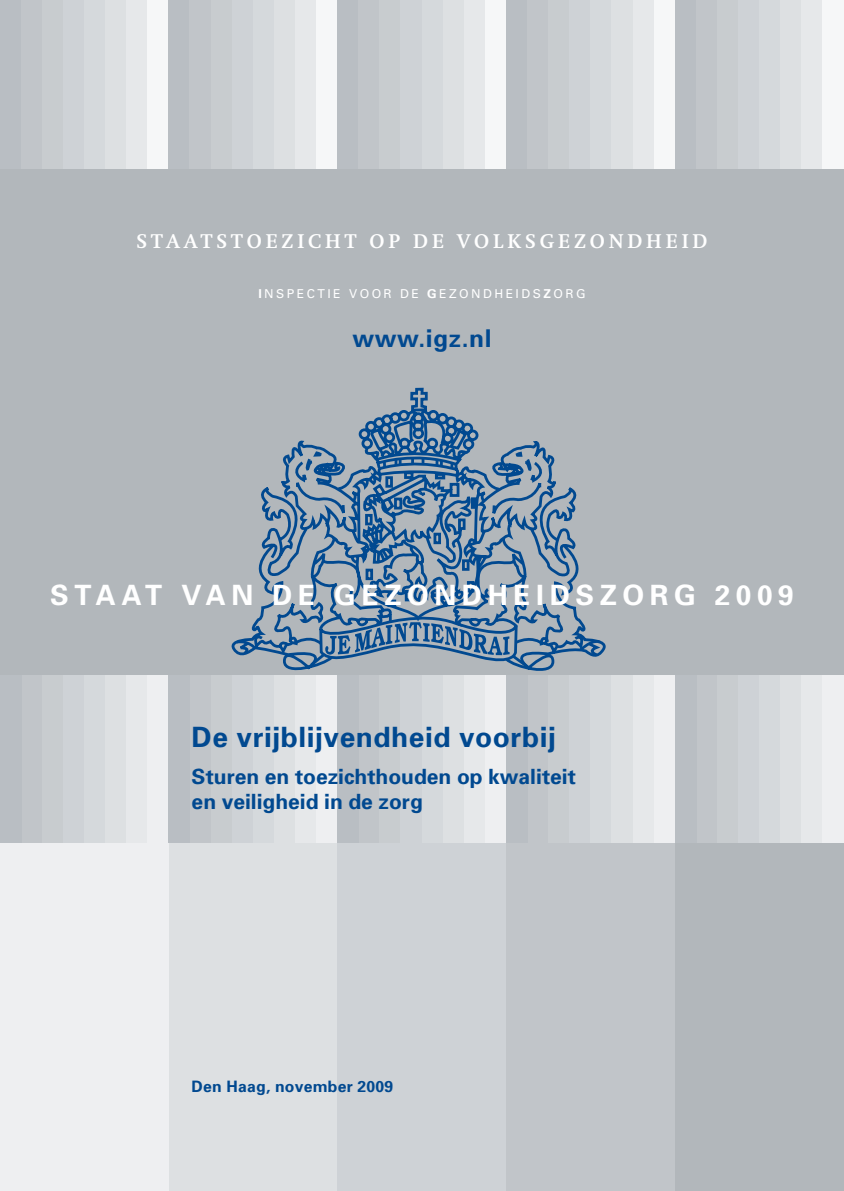
<style>
.page{position:relative;width:844px;height:1191px;background:#fff}
.page>*{position:absolute;margin:0;border:0;box-sizing:border-box;transform-origin:0 0}
.platte_tekst{font:700 28px "Univers";letter-spacing:.2em;color:#fff}
.platte_tekst-2{font:700 28px "Univers";letter-spacing:.02em;color:#014990}
.platte_tekst-3{font:700 24.5px "Univers";letter-spacing:.025em;color:#014990}
.platte_tekst-4{font:700 21px/24.8px "Univers";color:#014990}
.platte_tekst-5{font:700 19.43px "Swift";letter-spacing:.2em;color:#fff}
.platte_tekst-6{font:700 15.75px "Univers";letter-spacing:.015em;color:#014990}
.platte_tekst-7{font:12.25px "Univers";letter-spacing:.2em;color:#fff}
.s1{font-weight:700}
</style>
<div class="page">
<div style="left:21px;top:675px;width:21px;height:168px;background:#c1c5c9"></div>
<div style="left:42px;top:675px;width:21px;height:168px;background:#c8cccf"></div>
<div style="left:63px;top:675px;width:21px;height:168px;background:#ced2d6"></div>
<div style="left:84px;top:675px;width:21px;height:168px;background:#d5d9dc"></div>
<div style="left:105px;top:675px;width:21px;height:168px;background:#dde0e2"></div>
<div style="left:126px;top:675px;width:22px;height:168px;background:#e6e8ea"></div>
<div style="left:148px;top:675px;width:21px;height:168px;background:#eeeff1"></div>
<div style="left:0;top:675px;width:21px;height:168px;background:#b9bec3"></div>
<div style="left:190px;top:675px;width:21px;height:168px;background:#c1c5c9"></div>
<div style="left:211px;top:675px;width:21px;height:168px;background:#c8cccf"></div>
<div style="left:232px;top:675px;width:21px;height:168px;background:#ced2d6"></div>
<div style="left:253px;top:675px;width:21px;height:168px;background:#d5d9dc"></div>
<div style="left:274px;top:675px;width:21px;height:168px;background:#dde0e2"></div>
<div style="left:295px;top:675px;width:21px;height:168px;background:#e6e8ea"></div>
<div style="left:316px;top:675px;width:21px;height:168px;background:#eeeff1"></div>
<div style="left:169px;top:675px;width:21px;height:168px;background:#b9bec3"></div>
<div style="left:358px;top:675px;width:21px;height:168px;background:#c1c5c9"></div>
<div style="left:379px;top:675px;width:22px;height:168px;background:#c8cccf"></div>
<div style="left:401px;top:675px;width:21px;height:168px;background:#ced2d6"></div>
<div style="left:422px;top:675px;width:21px;height:168px;background:#d5d9dc"></div>
<div style="left:443px;top:675px;width:21px;height:168px;background:#dde0e2"></div>
<div style="left:464px;top:675px;width:21px;height:168px;background:#e6e8ea"></div>
<div style="left:485px;top:675px;width:21px;height:168px;background:#eeeff1"></div>
<div style="left:337px;top:675px;width:21px;height:168px;background:#b9bec3"></div>
<div style="left:527px;top:675px;width:21px;height:168px;background:#c1c5c9"></div>
<div style="left:548px;top:675px;width:21px;height:168px;background:#c8cccf"></div>
<div style="left:569px;top:675px;width:21px;height:168px;background:#ced2d6"></div>
<div style="left:590px;top:675px;width:21px;height:168px;background:#d5d9dc"></div>
<div style="left:611px;top:675px;width:21px;height:168px;background:#dde0e2"></div>
<div style="left:632px;top:675px;width:22px;height:168px;background:#e6e8ea"></div>
<div style="left:654px;top:675px;width:21px;height:168px;background:#eeeff1"></div>
<div style="left:506px;top:675px;width:21px;height:168px;background:#b9bec3"></div>
<div style="left:696px;top:675px;width:21px;height:168px;background:#c1c5c9"></div>
<div style="left:717px;top:675px;width:21px;height:168px;background:#c8cccf"></div>
<div style="left:738px;top:675px;width:21px;height:168px;background:#ced2d6"></div>
<div style="left:759px;top:675px;width:21px;height:168px;background:#d5d9dc"></div>
<div style="left:780px;top:675px;width:21px;height:168px;background:#dde0e2"></div>
<div style="left:801px;top:675px;width:21px;height:168px;background:#e6e8ea"></div>
<div style="left:822px;top:675px;width:21px;height:168px;background:#eeeff1"></div>
<div style="left:675px;top:675px;width:21px;height:168px;background:#b9bec3"></div>
<div style="left:0;top:169px;width:843px;height:506px;background:#b2b7bb"></div>
<svg style="left:233px;top:388px;width:371px;height:282px"></svg>
<div style="left:506px;top:843px;width:169px;height:348px;background:#c1c5c9"></div>
<div style="left:675px;top:843px;width:168px;height:348px;background:#b2b7bb"></div>
<div style="left:0;top:843px;width:169px;height:348px;background:#eeeff1"></div>
<div style="left:169px;top:843px;width:168px;height:348px;background:#dde0e2"></div>
<div style="left:337px;top:843px;width:169px;height:348px;background:#ced2d6"></div>
<div style="left:0;top:0;width:21px;height:169px;background:#b9bec3"></div>
<div style="left:21px;top:0;width:21px;height:169px;background:#c1c5c9"></div>
<div style="left:42px;top:0;width:21px;height:169px;background:#c8cccf"></div>
<div style="left:63px;top:0;width:21px;height:169px;background:#ced2d6"></div>
<div style="left:84px;top:0;width:21px;height:169px;background:#d5d9dc"></div>
<div style="left:105px;top:0;width:21px;height:169px;background:#dde0e2"></div>
<div style="left:126px;top:0;width:22px;height:169px;background:#e6e8ea"></div>
<div style="left:148px;top:0;width:21px;height:169px;background:#f6f7f8"></div>
<div style="left:169px;top:0;width:21px;height:169px;background:#b9bec3"></div>
<div style="left:190px;top:0;width:21px;height:169px;background:#c1c5c9"></div>
<div style="left:211px;top:0;width:21px;height:169px;background:#c8cccf"></div>
<div style="left:232px;top:0;width:21px;height:169px;background:#ced2d6"></div>
<div style="left:253px;top:0;width:21px;height:169px;background:#d5d9dc"></div>
<div style="left:274px;top:0;width:21px;height:169px;background:#dde0e2"></div>
<div style="left:295px;top:0;width:21px;height:169px;background:#e6e8ea"></div>
<div style="left:316px;top:0;width:21px;height:169px;background:#f6f7f8"></div>
<div style="left:337px;top:0;width:21px;height:169px;background:#b9bec3"></div>
<div style="left:358px;top:0;width:21px;height:169px;background:#c1c5c9"></div>
<div style="left:379px;top:0;width:22px;height:169px;background:#c8cccf"></div>
<div style="left:401px;top:0;width:21px;height:169px;background:#ced2d6"></div>
<div style="left:422px;top:0;width:21px;height:169px;background:#d5d9dc"></div>
<div style="left:443px;top:0;width:21px;height:169px;background:#dde0e2"></div>
<div style="left:464px;top:0;width:21px;height:169px;background:#e6e8ea"></div>
<div style="left:485px;top:0;width:21px;height:169px;background:#f6f7f8"></div>
<div style="left:506px;top:0;width:21px;height:169px;background:#b9bec3"></div>
<div style="left:527px;top:0;width:21px;height:169px;background:#c1c5c9"></div>
<div style="left:548px;top:0;width:21px;height:169px;background:#c8cccf"></div>
<div style="left:569px;top:0;width:21px;height:169px;background:#ced2d6"></div>
<div style="left:590px;top:0;width:21px;height:169px;background:#d5d9dc"></div>
<div style="left:611px;top:0;width:21px;height:169px;background:#dde0e2"></div>
<div style="left:632px;top:0;width:22px;height:169px;background:#e6e8ea"></div>
<div style="left:654px;top:0;width:21px;height:169px;background:#f6f7f8"></div>
<div style="left:675px;top:0;width:21px;height:169px;background:#b9bec3"></div>
<div style="left:696px;top:0;width:21px;height:169px;background:#c1c5c9"></div>
<div style="left:717px;top:0;width:21px;height:169px;background:#c8cccf"></div>
<div style="left:738px;top:0;width:21px;height:169px;background:#ced2d6"></div>
<div style="left:759px;top:0;width:21px;height:169px;background:#d5d9dc"></div>
<div style="left:780px;top:0;width:21px;height:169px;background:#dde0e2"></div>
<div style="left:801px;top:0;width:21px;height:169px;background:#e6e8ea"></div>
<div style="left:822px;top:0;width:21px;height:169px;background:#f6f7f8"></div>
<p class="platte_tekst-5" style="left:136px;top:230px;width:572px">STAATSTOEZICHT OP DE VOLKSGEZONDHEID</p>
<p class="platte_tekst-7" style="left:258px;top:286px;width:328px"><span class="s1">I</span>NSPECTIE VOOR DE <span class="s1">G</span>EZONDHEIDS<span class="s1">Z</span>ORG</p>
<p class="platte_tekst-3" style="left:352px;top:323px;width:140px">www.igz.nl</p>
<p class="platte_tekst" style="left:50px;top:577px;width:745px">STAAT VAN DE GEZONDHEIDSZORG 2009</p>
<p class="platte_tekst-2" style="left:191px;top:719px;width:365px">De vrijblijvendheid voorbij</p>
<p class="platte_tekst-4" style="left:191px;top:763px;width:385px">Sturen en toezichthouden op kwaliteit en veiligheid in de zorg</p>
<p class="platte_tekst-6" style="left:191px;top:1076px;width:203px">Den Haag, november 2009</p>
</div>
